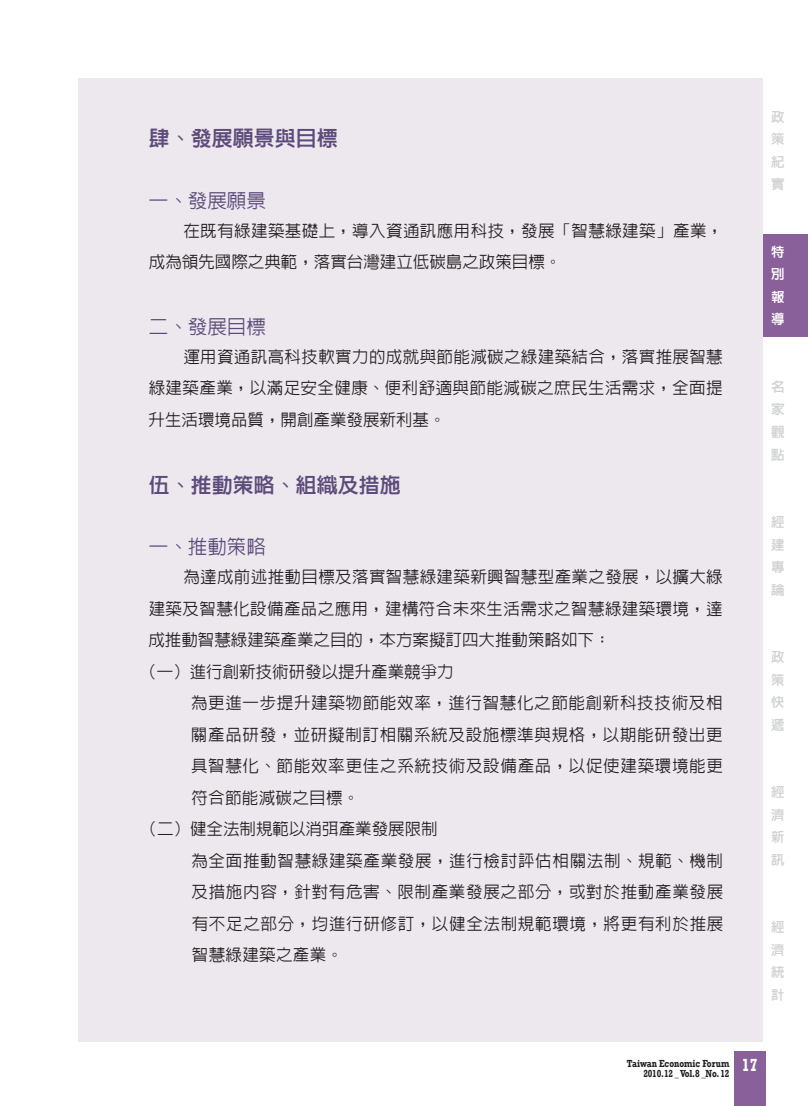
<style>
.page{position:relative;width:808px;height:1106px;background:#fff}
.page>*{position:absolute;margin:0;border:0;box-sizing:border-box;transform-origin:0 0}
.t1{font:21px "Lin Gothic Extra";color:#5c4b7b}
.t2{font:500 19.5px "Lin Gothic";color:#5c4b7b}
.t3{font:700 18px "Rockwell";color:#fff;scale:.8 1}
.t4{font:500 16.5px/31.5px "Lin Gothic";letter-spacing:.025em;color:#231f20}
.t5{font:500 16.5px "Lin Gothic";letter-spacing:.045em;color:#231f20}
.t6{font:500 16.5px "Lin Gothic";color:#231f20}
.t7{font:13.5px/22.5px "Lin Gothic Extra";color:#d1d2d4;text-align:justify}
.t8{font:13.5px/22.5px "Lin Gothic Extra";color:#fff;text-align:justify}
.t9{font:700 10.5px/10.5px "Rockwell";color:#231f20;text-align:right;scale:.8 1}
</style>
<div class="page">
<div style="left:78px;top:78px;width:685px;height:964px;background:#ede8ee"></div>
<div style="left:734px;top:1051px;width:32px;height:55px;background:#896099"></div>
<div style="left:763px;top:234px;width:45px;height:102px;background:#896099"></div>
<p class="t1" style="left:149px;top:127px;width:190px">肆、發展願景與目標</p>
<p class="t2" style="left:149px;top:190px;width:118px">一、發展願景</p>
<p class="t4" style="left:149px;top:214px;width:576px;text-indent:34px">在既有綠建築基礎上，導入資通訊應用科技，發展「智慧綠建築」產業，成為領先國際之典範，落實台灣建立低碳島之政策目標。</p>
<p class="t2" style="left:149px;top:316px;width:118px">二、發展目標</p>
<p class="t4" style="left:149px;top:340px;width:576px;text-align:justify;text-indent:35px">運用資通訊高科技軟實力的成就與節能減碳之綠建築結合，落實推展智慧綠建築產業，以滿足安全健康、便利舒適與節能減碳之庶民生活需求，全面提升生活環境品質，開創產業發展新利基。</p>
<p class="t1" style="left:149px;top:474px;width:253px">伍、推動策略、組織及措施</p>
<p class="t2" style="left:149px;top:537px;width:118px">一、推動策略</p>
<p class="t4" style="left:183px;top:561px;width:541px">為達成前述推動目標及落實智慧綠建築新興智慧型產業之發展，以擴大綠</p>
<p class="t4" style="left:149px;top:592px;width:575px">建築及智慧化設備產品之應用，建構符合未來生活需求之智慧綠建築環境，達</p>
<p class="t6" style="left:148px;top:631px;width:463px">成推動智慧綠建築產業之目的，本方案擬訂四大推動策略如下：</p>
<p class="t6" style="left:140px;top:663px;width:315px">（一）進行創新技術研發以提升產業競爭力</p>
<p class="t4" style="left:191px;top:687px;width:533px">為更進一步提升建築物節能效率，進行智慧化之節能創新科技技術及相</p>
<p class="t4" style="left:191px;top:718px;width:533px">關產品研發，並研擬制訂相關系統及設施標準與規格，以期能研發出更</p>
<p class="t4" style="left:191px;top:750px;width:533px">具智慧化、節能效率更佳之系統技術及設備產品，以促使建築環境能更</p>
<p class="t4" style="left:191px;top:781px;width:169px">符合節能減碳之目標。</p>
<p class="t6" style="left:141px;top:820px;width:298px">（二）健全法制規範以消弭產業發展限制</p>
<p class="t5" style="left:191px;top:852px;width:533px">為全面推動智慧綠建築產業發展，進行檢討評估相關法制、規範、機制</p>
<p class="t5" style="left:192px;top:883px;width:533px">及措施內容，針對有危害、限制產業發展之部分，或對於推動產業發展</p>
<p class="t5" style="left:192px;top:915px;width:533px">有不足之部分，均進行研修訂，以健全法制規範環境，將更有利於推展</p>
<p class="t4" style="left:192px;top:939px;width:153px">智慧綠建築之產業。</p>
<p class="t7" style="left:771px;top:105px;width:15px">政策紀實</p>
<p class="t8" style="left:771px;top:240px;width:15px">特別報導</p>
<p class="t7" style="left:771px;top:375px;width:15px">名家觀點</p>
<p class="t7" style="left:771px;top:510px;width:15px">經建專論</p>
<p class="t7" style="left:771px;top:645px;width:15px">政策快遞</p>
<p class="t7" style="left:771px;top:780px;width:15px">經濟新訊</p>
<p class="t7" style="left:771px;top:915px;width:15px">經濟統計</p>
<p class="t9" style="left:627px;top:1058px;width:130px">Taiwan Economic Forum<br>2010.12 _ Vol.8 _No. 12</p>
<p class="t3" style="left:742px;top:1054px;width:21px">17</p>
</div>
